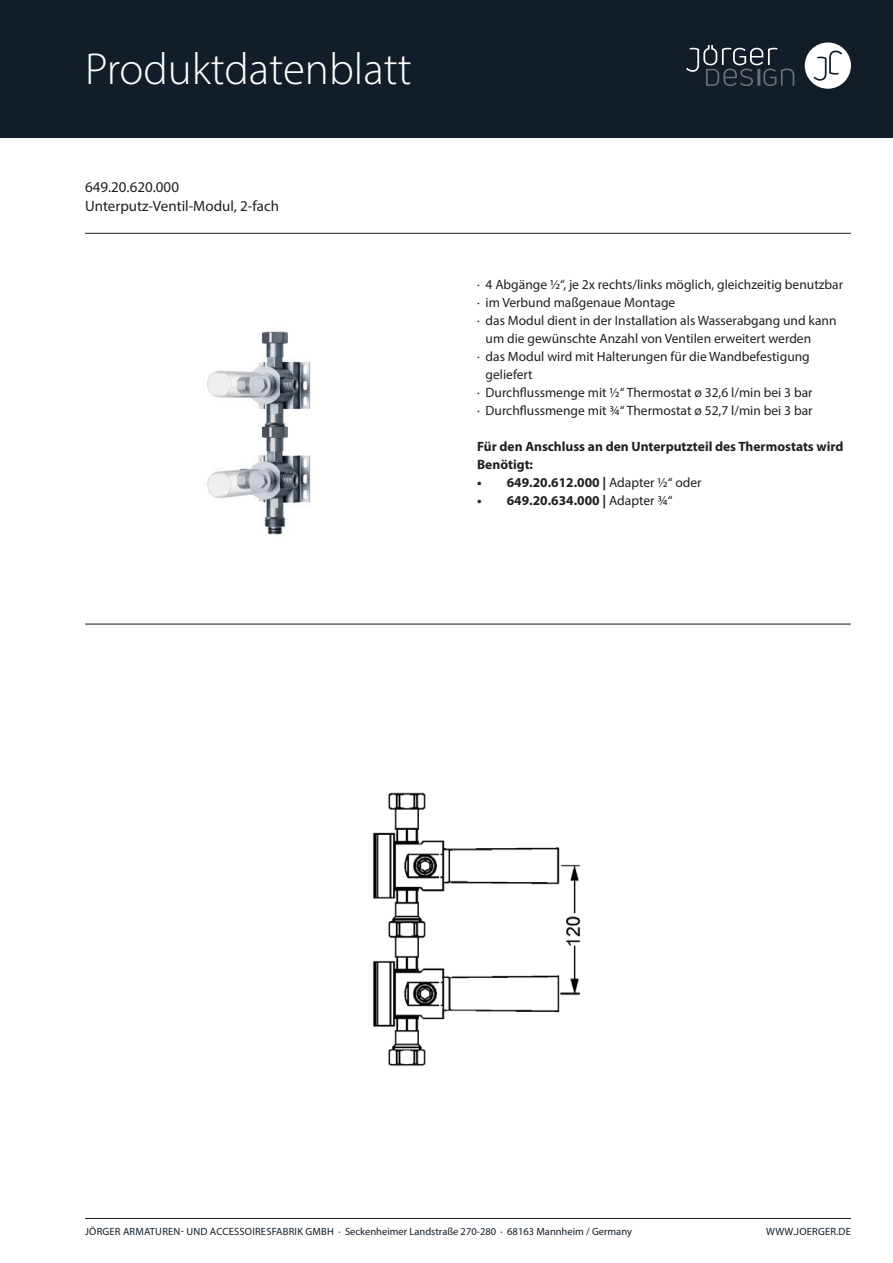
<style>
.page{position:relative;width:893px;height:1263px;background:#fff}
.page>*{position:absolute;margin:0;border:0;box-sizing:border-box;transform-origin:0 0}
.t1{font:300 45px "Myriad Pro";color:#fff}
.t2{font:15px "Myriad Pro";color:#231f20}
.t3{font:13.5px "Myriad Pro";color:#231f20}
.t4{font:700 13.5px/18px "Myriad Pro";color:#231f20}
.t5{font:10.5px "Myriad Pro";letter-spacing:.005em;color:#111e29}
.s1{font-weight:400}
</style>
<div class="page">
<div style="left:0;top:0;width:893px;height:138px;background:#111e29"></div>
<div style="left:805px;top:43px;width:46px;height:46px;background:#fff;border-radius:50%"></div>
<svg style="left:814px;top:51px;width:28px;height:30px"></svg>
<svg style="left:686px;top:45px;width:108px;height:41px"></svg>
<hr style="left:85px;top:1218px;width:766px;height:1px;background:#111e29">
<hr style="left:85px;top:233px;width:766px;height:1px;background:#111e29">
<hr style="left:85px;top:624px;width:766px;height:1px;background:#111e29">
<img style="left:207px;top:331px;width:104px;height:204px">
<img style="left:372px;top:792px;width:209px;height:274px">
<h1 class="t1" style="left:85px;top:52px;width:328px">Produktdatenblatt</h1>
<p class="t2" style="left:85px;top:181px;width:95px">649.20.620.000</p>
<p class="t2" style="left:85px;top:200px;width:195px">Unterputz-Ventil-Modul, 2-fach</p>
<p class="t3" style="left:477px;top:279px;width:368px">· 4 Abgänge ½“, je 2x rechts/links möglich, gleichzeitig benutzbar</p>
<p class="t3" style="left:477px;top:297px;width:200px">· im Verbund maßgenaue Montage</p>
<p class="t3" style="left:477px;top:315px;width:361px">· das Modul dient in der Installation als Wasserabgang und kann</p>
<p class="t3" style="left:485px;top:333px;width:327px">um die gewünschte Anzahl von Ventilen erweitert werden</p>
<p class="t3" style="left:477px;top:351px;width:334px">· das Modul wird mit Halterungen für die Wandbefestigung</p>
<p class="t3" style="left:485px;top:369px;width:49px">geliefert</p>
<p class="t3" style="left:477px;top:387px;width:337px">· Durchflussmenge mit ½“ Thermostat ø 32,6 l/min bei 3 bar</p>
<p class="t3" style="left:477px;top:405px;width:337px">· Durchflussmenge mit ¾“ Thermostat ø 52,7 l/min bei 3 bar</p>
<p class="t4" style="left:477px;top:439px;width:368px">Für den Anschluss an den Unterputzteil des Thermostats wird<br>Benötigt:</p>
<p class="t4" style="left:477px;top:475px;width:226px">• 649.20.612.000 | <span class="s1">Adapter ½“ oder</span></p>
<p class="t4" style="left:477px;top:493px;width:197px">• 649.20.634.000 | <span class="s1">Adapter ¾“</span></p>
<p class="t5" style="left:85px;top:1228px;width:548px">JÖRGER ARMATUREN- UND ACCESSOIRESFABRIK GMBH · Seckenheimer Landstraße 270-280 · 68163 Mannheim / Germany</p>
<p class="t5" style="left:766px;top:1228px;width:86px">WWW.JOERGER.DE</p>
</div>
